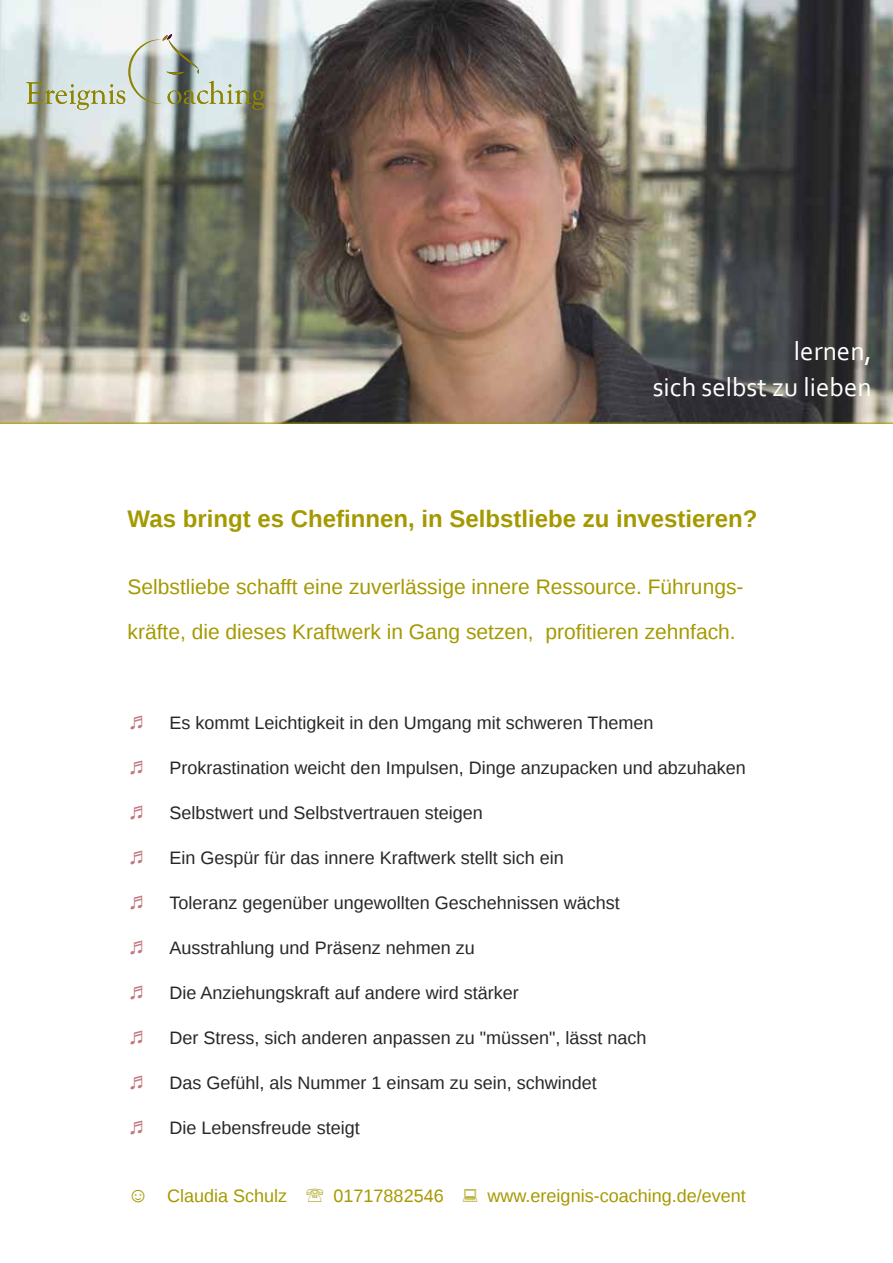
<style>
.page{position:relative;width:893px;height:1263px;background:#fff}
.page>*{position:absolute;margin:0;border:0;box-sizing:border-box;transform-origin:0 0}
.t1{font:27px/36px "Corbel";color:#fff;text-align:right}
.t2{font:700 24px "Liberation Sans";color:#a59900}
.t3{font:21px/45px "Liberation Sans";color:#a59900}
.t4{font:18px "Liberation Sans";color:#272726}
.t5{font:18px "Liberation Sans";color:#a59900}
.s1{font-size:24px;color:#c27880}
.s2{font-weight:700;font-size:21px}
</style>
<div class="page">
<img style="left:0;top:0;width:893px;height:423px">
<svg style="left:26px;top:34px;width:239px;height:76px;background:#bfc7bd"></svg>
<h1 class="t1" style="left:653px;top:332px;width:221px">lernen,<br>sich selbst zu lieben</h1>
<h2 class="t2" style="left:128px;top:502px;width:631px">Was bringt es Chefinnen, in Selbstliebe zu investieren?</h2>
<p class="t3" style="left:128px;top:565px;width:617px">Selbstliebe schafft eine zuverlässige innere Ressource. Führungs&shy;kräfte, die dieses Kraftwerk in Gang setzen, profitieren zehnfach.</p>
<p class="t4" style="left:128px;top:713px;width:527px"><span class="s1">♫</span> Es kommt Leichtigkeit in den Umgang mit schweren Themen</p>
<p class="t4" style="left:128px;top:758px;width:620px"><span class="s1">♫</span> Prokrastination weicht den Impulsen, Dinge anzupacken und abzuhaken</p>
<p class="t4" style="left:128px;top:803px;width:357px"><span class="s1">♫</span> Selbstwert und Selbstvertrauen steigen</p>
<p class="t4" style="left:128px;top:848px;width:438px"><span class="s1">♫</span> Ein Gespür für das innere Kraftwerk stellt sich ein</p>
<p class="t4" style="left:128px;top:893px;width:494px"><span class="s1">♫</span> Toleranz gegenüber ungewollten Geschehnissen wächst</p>
<p class="t4" style="left:128px;top:938px;width:349px"><span class="s1">♫</span> Ausstrahlung und Präsenz nehmen zu</p>
<p class="t4" style="left:128px;top:983px;width:393px"><span class="s1">♫</span> Die Anziehungskraft auf andere wird stärker</p>
<p class="t4" style="left:128px;top:1028px;width:520px"><span class="s1">♫</span> Der Stress, sich anderen anpassen zu "müssen", lässt nach</p>
<p class="t4" style="left:128px;top:1073px;width:471px"><span class="s1">♫</span> Das Gefühl, als Nummer 1 einsam zu sein, schwindet</p>
<p class="t4" style="left:128px;top:1118px;width:234px"><span class="s1">♫</span> Die Lebensfreude steigt</p>
<p class="t5" style="left:128px;top:1185px;width:161px"><span class="s2">☺</span> Claudia Schulz</p>
<p class="t5" style="left:334px;top:1185px;width:112px">01717882546</p>
<p class="t5" style="left:488px;top:1185px;width:260px">www.ereignis-coaching.de/event</p>
</div>
